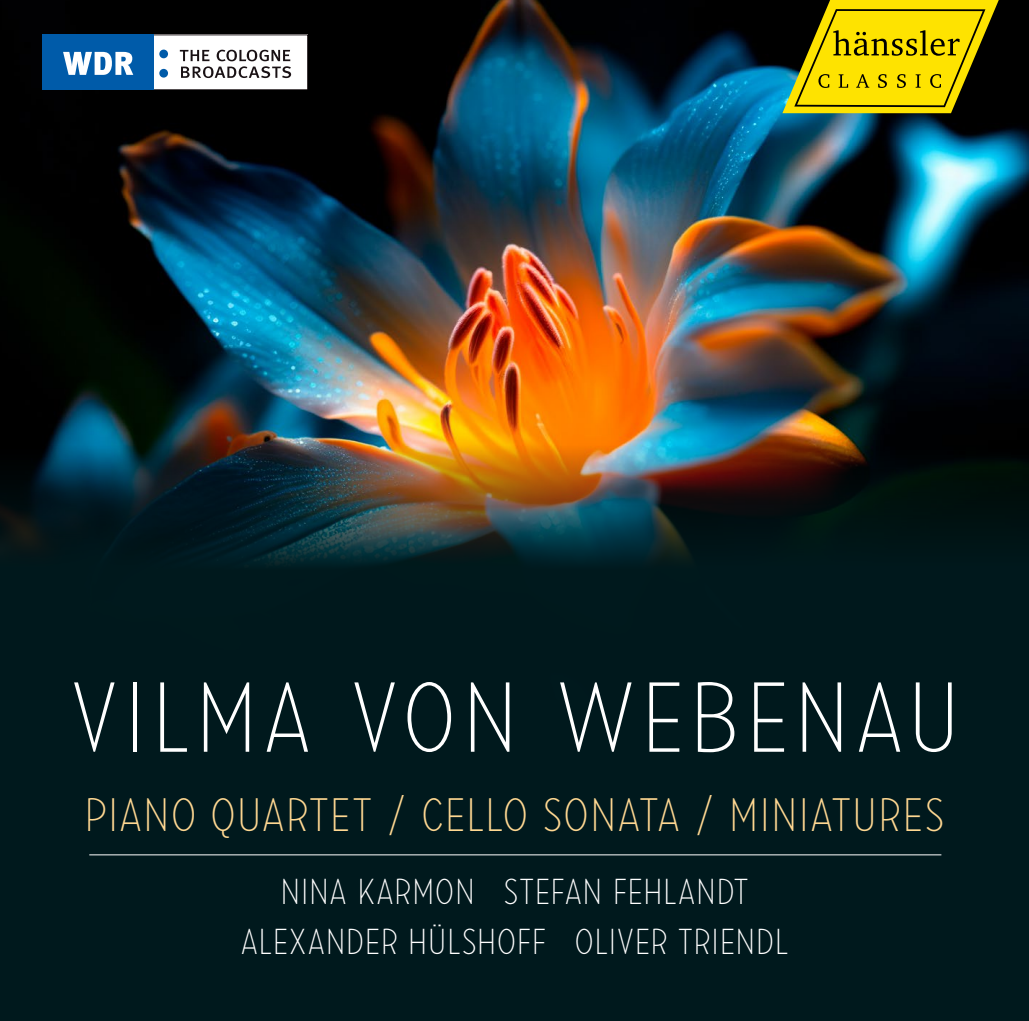
<style>
.page{position:relative;width:1029px;height:1021px;background:#fff}
.page>*{position:absolute;margin:0;border:0;box-sizing:border-box;transform-origin:0 0}
.t1{font:100 99px "Carrosserie";letter-spacing:.035em;color:#fff}
.t2{font:100 46.8px "Carrosserie";letter-spacing:.005em;color:#ffd892}
.t3{font:100 36px "Carrosserie";color:#fff}
</style>
<div class="page">
<div style="left:0;top:0;width:1029px;height:1020px;background:#00191d"></div>
<img style="left:0;top:0;width:1029px;height:564px">
<div style="left:43px;top:35px;width:265px;height:55px;background:#fff"></div>
<div style="left:43px;top:35px;width:111px;height:55px;background:#005ba9"></div>
<svg style="left:180px;top:50px;width:111px;height:28px"></svg>
<div style="left:159px;top:50px;width:9px;height:8px;background:#005ba9;border-radius:50%"></div>
<div style="left:159px;top:69px;width:9px;height:9px;background:#005ba9;border-radius:50%"></div>
<svg style="left:63px;top:52px;width:70px;height:23px"></svg>
<hr style="left:89px;top:854px;width:852px;height:1px;background:#fff">
<svg style="left:782px;top:0;width:217px;height:113px;background:#b0a003"></svg>
<p class="t1" style="left:69px;top:660px;width:893px">VILMA VON WEBENAU</p>
<p class="t2" style="left:84px;top:788px;width:862px">PIANO QUARTET / CELLO SONATA / MINIATURES</p>
<p class="t3" style="left:280px;top:871px;width:470px">NINA KARMON STEFAN FEHLANDT</p>
<p class="t3" style="left:240px;top:920px;width:550px">ALEXANDER HÜLSHOFF OLIVER TRIENDL</p>
</div>
